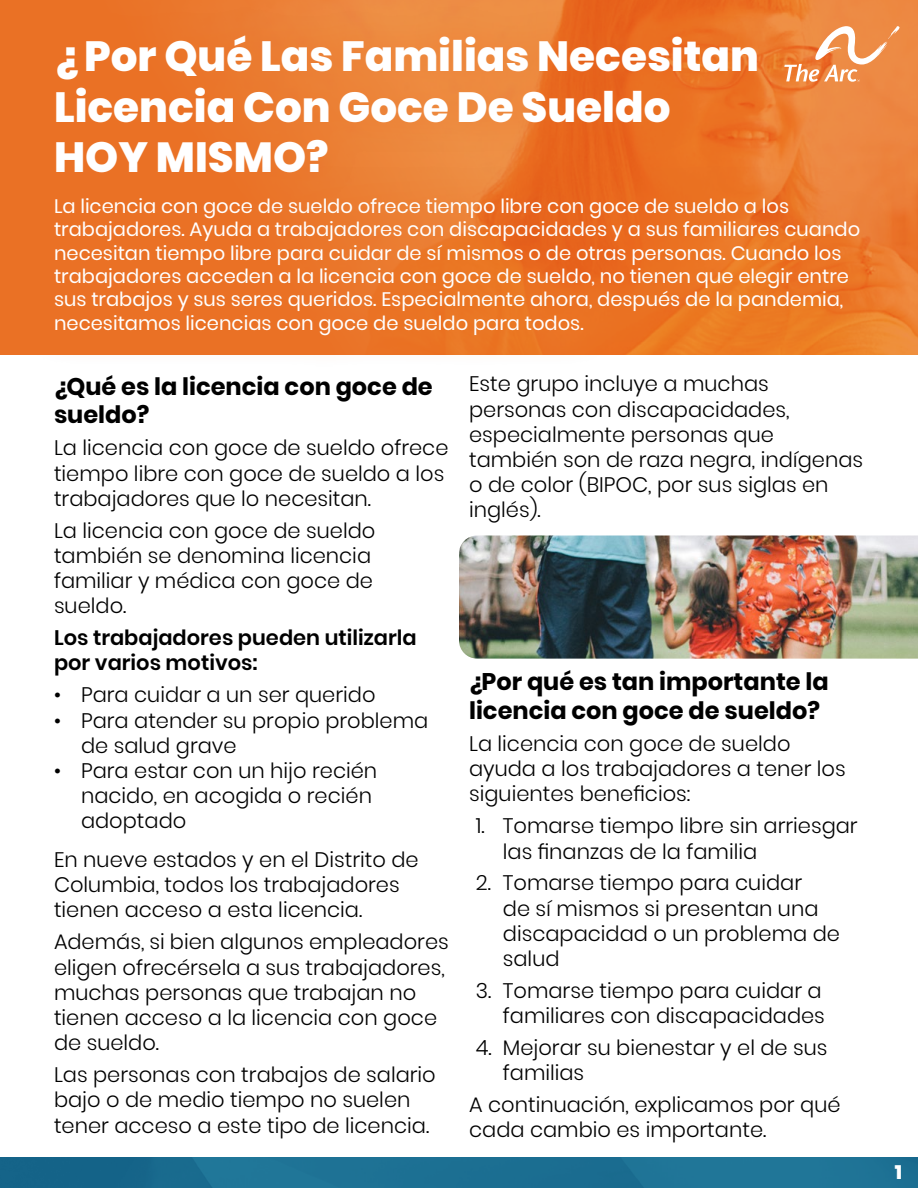
<style>
.page{position:relative;width:918px;height:1188px;background:#fff}
.page>*{position:absolute;margin:0;border:0;box-sizing:border-box;transform-origin:0 0}
.t1{font:800 42.15px/50.6px "Poppins";color:#fff}
.t2{font:700 24px/28.8px "Poppins";color:#000}
.t3{font:300 21px/25.2px "Poppins";color:#000}
.t4{font:600 21px/25.2px "Poppins";color:#000}
.t5{font:19.5px/23.4px "Poppins";color:#fff}
.t6{font:800 19.5px "Poppins";color:#fff}
</style>
<div class="page">
<img style="left:0;top:0;width:918px;height:354px">
<svg style="left:792px;top:26px;width:110px;height:64px;background:#ef9a5e"></svg>
<div style="left:21px;top:3px;width:771px;height:205px;background:#ea7125;opacity:.33"></div>
<div style="left:17px;top:162px;width:878px;height:209px;background:#ea7125;opacity:.33"></div>
<img style="left:0;top:1158px;width:918px;height:30px">
<img style="left:459px;top:536px;width:459px;height:123px">
<h1 class="t1" style="left:54px;top:32px;width:707px">¿ Por Qué Las Familias Necesitan<br>Licencia Con Goce De Sueldo<br>HOY MISMO?</h1>
<p class="t5" style="left:54px;top:194px;width:808px">La licencia con goce de sueldo ofrece tiempo libre con goce de sueldo a los trabajadores. Ayuda a trabajadores con discapacidades y a sus familiares cuando necesitan tiempo libre para cuidar de sí mismos o de otras personas. Cuando los trabajadores acceden a la licencia con goce de sueldo, no tienen que elegir entre sus trabajos y sus seres queridos. Especialmente ahora, después de la pandemia, necesitamos licencias con goce de sueldo para todos.</p>
<p class="t2" style="left:54px;top:372px;width:380px">¿Qué es la licencia con goce de sueldo?</p>
<p class="t3" style="left:54px;top:435px;width:396px">La licencia con goce de sueldo ofrece tiempo libre con goce de sueldo a los trabajadores que lo necesitan.</p>
<p class="t3" style="left:54px;top:518px;width:323px">La licencia con goce de sueldo también se denomina licencia familiar y médica con goce de sueldo.</p>
<p class="t4" style="left:54px;top:625px;width:364px">Los trabajadores pueden utilizarla por varios motivos:</p>
<p class="t3" style="left:54px;top:682px;width:323px">• Para cuidar a un ser querido</p>
<p class="t3" style="left:81px;top:708px;width:349px;text-indent:-27px">• Para atender su propio problema de salud grave</p>
<p class="t3" style="left:81px;top:758px;width:298px;text-indent:-27px">• Para estar con un hijo recién nacido, en acogida o recién adoptado</p>
<p class="t3" style="left:54px;top:847px;width:366px">En nueve estados y en el Distrito de<br>Columbia, todos los trabajadores tienen acceso a esta licencia.</p>
<p class="t3" style="left:54px;top:930px;width:396px">Además, si bien algunos empleadores eligen ofrecérsela a sus trabajadores, muchas personas que trabajan no tienen acceso a la licencia con goce de sueldo.</p>
<p class="t3" style="left:54px;top:1062px;width:383px">Las personas con trabajos de salario bajo o de medio tiempo no suelen tener acceso a este tipo de licencia.</p>
<p class="t3" style="left:469px;top:372px;width:396px">Este grupo incluye a muchas personas con discapacidades, especialmente personas que también son de raza negra, indígenas o de color (BIPOC, por sus siglas en inglés).</p>
<p class="t2" style="left:469px;top:668px;width:361px">¿Por qué es tan importante la licencia con goce de sueldo?</p>
<p class="t3" style="left:469px;top:731px;width:378px">La licencia con goce de sueldo ayuda a los trabajadores a tener los siguientes beneficios:</p>
<p class="t3" style="left:503px;top:813px;width:356px;text-indent:-27px">1. Tomarse tiempo libre sin arriesgar las finanzas de la familia</p>
<p class="t3" style="left:503px;top:871px;width:339px;text-indent:-27px">2. Tomarse tiempo para cuidar<br>de sí mismos si presentan una discapacidad o un problema de salud</p>
<p class="t3" style="left:476px;top:978px;width:351px;text-align:right">3. Tomarse tiempo para cuidar a familiares con discapacidades</p>
<p class="t3" style="left:503px;top:1035px;width:326px;text-indent:-27px">4. Mejorar su bienestar y el de sus familias</p>
<p class="t3" style="left:469px;top:1092px;width:373px">A continuación, explicamos por qué cada cambio es importante.</p>
<p class="t6" style="left:895px;top:1161px;width:9px">1</p>
</div>
